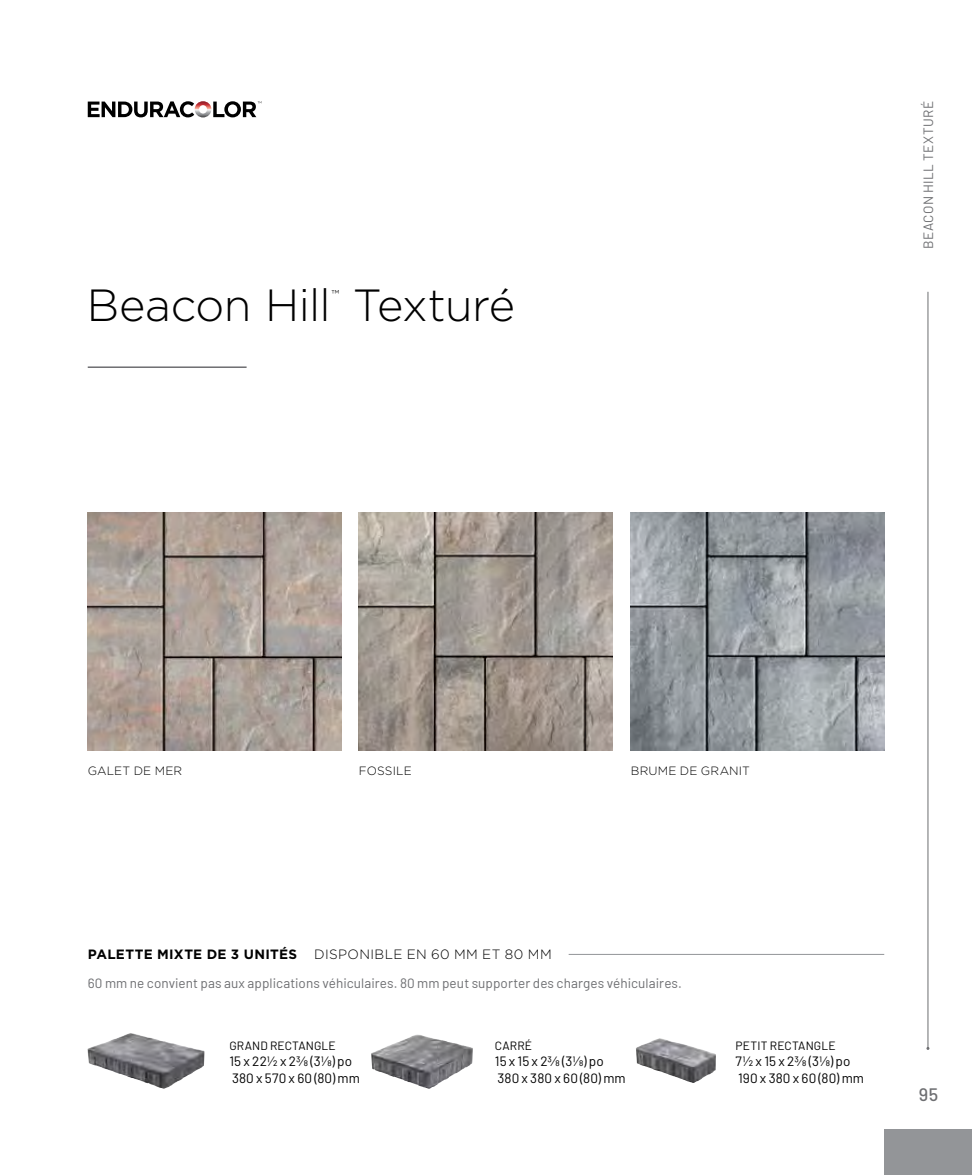
<style>
.page{position:relative;width:972px;height:1175px;background:#fff}
.page>*{position:absolute;margin:0;border:0;box-sizing:border-box;transform-origin:0 0}
.t1{font:300 45px "Gotham";letter-spacing:-.015em;color:#000}
.t2{font:500 18px "Barlow";color:#6d6e71}
.t3{font:13.5px/16.2px "Barlow";letter-spacing:.005em;color:#000}
.t4{font:13.5px "Barlow";letter-spacing:.005em;color:#6d6e71}
.t5{font:300 13.5px "Gotham";letter-spacing:.03em;color:#000}
.t6{font:700 13.5px "Gotham";letter-spacing:.025em;color:#000}
.t7{font:13.5px "Barlow";letter-spacing:.035em;color:#6d6e71}
.t8{font:12px "Barlow";letter-spacing:.01em;color:#000}
.t9{font:300 12px "Gotham";letter-spacing:.015em;color:#000}
.t10{font:300 11.4px "Gotham";color:#000}
</style>
<div class="page">
<div style="left:884px;top:1129px;width:88px;height:45px;background:#939598"></div>
<svg style="left:88px;top:101px;width:174px;height:16px"></svg>
<hr style="left:88px;top:366px;width:159px;height:2px;background:#6d6e71">
<img style="left:88px;top:512px;width:253px;height:238px">
<img style="left:631px;top:512px;width:253px;height:238px">
<img style="left:359px;top:512px;width:254px;height:238px">
<img style="left:636px;top:1038px;width:58px;height:44px">
<svg style="left:406px;top:1034px;width:11px;height:5px"></svg>
<img style="left:87px;top:1033px;width:43px;height:39px">
<hr style="left:569px;top:954px;width:315px;height:1px;background:#939598">
<hr style="left:928px;top:292px;width:1px;height:756px;background:#6d6e71">
<h1 class="t1" style="left:87px;top:276px;width:246px">Beacon Hill</h1>
<p class="t10" style="left:331px;top:286px;width:9px">™</p>
<h1 class="t1" style="left:353px;top:276px;width:164px">Texturé</h1>
<p class="t7" style="left:919px;top:249px;width:149px;rotate:-90deg">BEACON HILL TEXTURÉ</p>
<p class="t9" style="left:88px;top:763px;width:96px">GALET DE MER</p>
<p class="t9" style="left:359px;top:763px;width:54px">FOSSILE</p>
<p class="t9" style="left:631px;top:763px;width:121px">BRUME DE GRANIT</p>
<p class="t6" style="left:88px;top:945px;width:211px">PALETTE MIXTE DE 3 UNITÉS</p>
<p class="t5" style="left:314px;top:945px;width:239px">DISPONIBLE EN 60 MM ET 80 MM</p>
<p class="t4" style="left:88px;top:973px;width:596px">60 mm ne convient pas aux applications véhiculaires. 80 mm peut supporter des charges véhiculaires.</p>
<p class="t8" style="left:230px;top:1037px;width:108px">GRAND RECTANGLE</p>
<p class="t3" style="left:230px;top:1052px;width:132px">15 x 221/2 x 23/8 (31/8) po<br>380 x 570 x 60 (80) mm</p>
<p class="t8" style="left:495px;top:1037px;width:39px">CARRÉ</p>
<p class="t3" style="left:495px;top:1052px;width:132px">15 x 15 x 23/8 (31/8) po<br>380 x 380 x 60 (80) mm</p>
<p class="t8" style="left:736px;top:1037px;width:102px">PETIT RECTANGLE</p>
<p class="t3" style="left:736px;top:1052px;width:130px">71/2 x 15 x 23/8 (31/8) po<br>190 x 380 x 60 (80) mm</p>
<h2 class="t2" style="left:919px;top:1081px;width:21px">95</h2>
</div>
